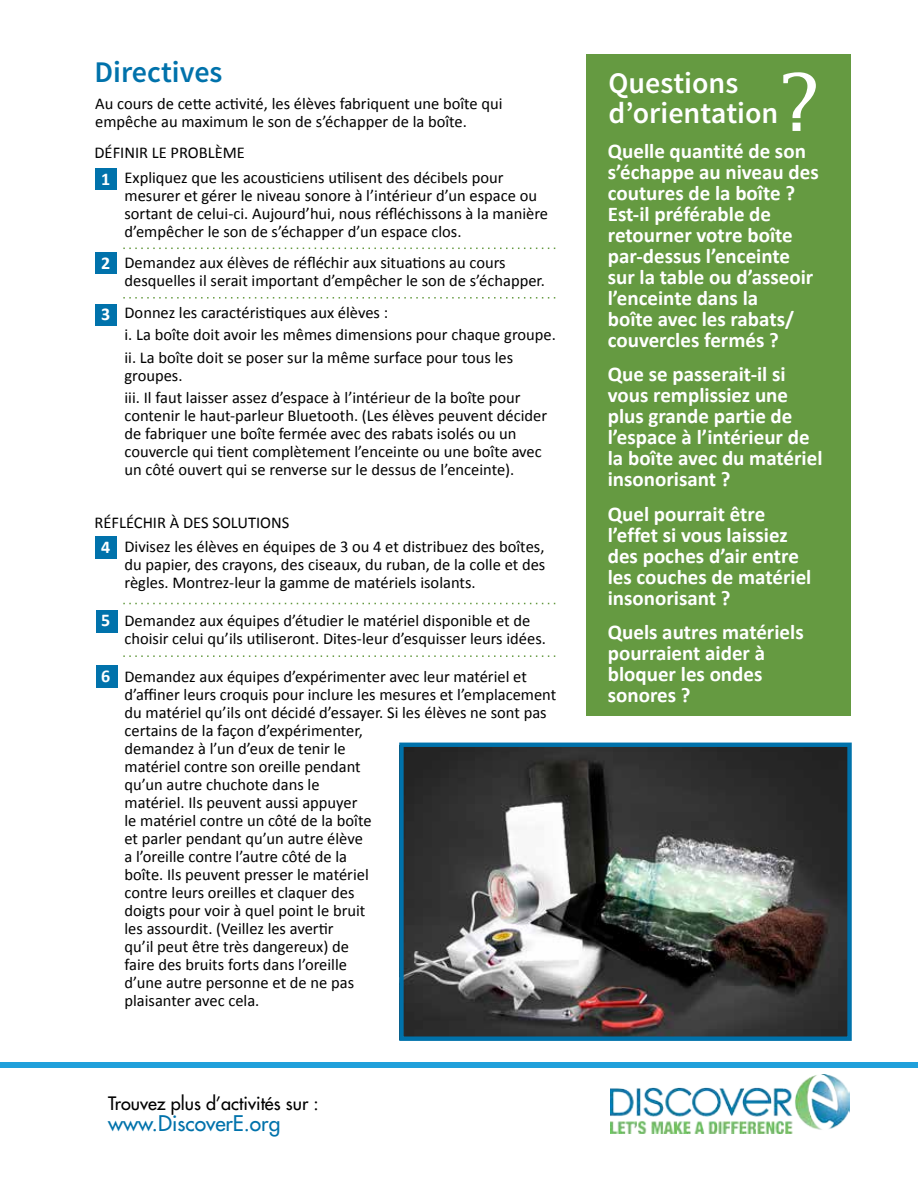
<style>
.page{position:relative;width:918px;height:1188px;background:#fff}
.page>*{position:absolute;margin:0;border:0;box-sizing:border-box;transform-origin:0 0}
.t1{font:600 30px/30px "Source Sans Pro";color:#fff}
.t2{font:600 30px "Source Sans Pro";color:#0072ab}
.t3{font:700 21px/21px "Calibri";color:#fff}
.t4{font:21px "Futura";color:#0072ab}
.t5{font:18px "Futura";color:#000}
.t6{font:700 18px "Calibri";color:#fff}
.t7{font:16.5px/18px "Calibri";color:#000}
</style>
<div class="page">
<div style="left:0;top:1062px;width:918px;height:6px;background:#20a0db"></div>
<div style="left:586px;top:54px;width:264px;height:662px;background:#659a41"></div>
<svg style="left:123px;top:603px;width:432px;height:1px"></svg>
<svg style="left:123px;top:655px;width:432px;height:2px"></svg>
<svg style="left:123px;top:248px;width:432px;height:1px"></svg>
<svg style="left:123px;top:297px;width:432px;height:2px"></svg>
<img style="left:404px;top:748px;width:443px;height:288px">
<div style="left:399px;top:743px;width:453px;height:298px;border:4px solid #0072ab"></div>
<svg style="left:783px;top:72px;width:33px;height:59px"></svg>
<img style="left:610px;top:1074px;width:239px;height:60px">
<div style="left:95px;top:536px;width:21px;height:23px;background:#0072ab"></div>
<div style="left:96px;top:610px;width:21px;height:22px;background:#0072ab"></div>
<div style="left:96px;top:665px;width:21px;height:23px;background:#0072ab"></div>
<div style="left:95px;top:252px;width:21px;height:22px;background:#0072ab"></div>
<div style="left:95px;top:168px;width:21px;height:22px;background:#0072ab"></div>
<div style="left:95px;top:304px;width:21px;height:21px;background:#0072ab"></div>
<h1 class="t2" style="left:94px;top:53px;width:130px">Directives</h1>
<p class="t7" style="left:95px;top:95px;width:409px">Au cours de cette activité, les élèves fabriquent une boîte qui empêche au maximum le son de s’échapper de la boîte.</p>
<p class="t7" style="left:94px;top:143px;width:152px">DÉFINIR LE PROBLÈME</p>
<p class="t6" style="left:101px;top:167px;width:11px">1</p>
<p class="t6" style="left:101px;top:252px;width:11px">2</p>
<p class="t6" style="left:101px;top:303px;width:11px">3</p>
<p class="t7" style="left:124px;top:168px;width:425px">Expliquez que les acousticiens utilisent des décibels pour mesurer et gérer le niveau sonore à l’intérieur d’un espace ou sortant de celui-ci. Aujourd’hui, nous réfléchissons à la manière d’empêcher le son de s’échapper d’un espace clos.</p>
<p class="t7" style="left:124px;top:254px;width:422px">Demandez aux élèves de réfléchir aux situations au cours desquelles il serait important d’empêcher le son de s’échapper.</p>
<p class="t7" style="left:124px;top:301px;width:433px;line-height:22.5px">Donnez les caractéristiques aux élèves :<br>i. La boîte doit avoir les mêmes dimensions pour chaque groupe. ii. La boîte doit se poser sur la même surface pour tous les</p>
<p class="t7" style="left:124px;top:364px;width:398px;line-height:22.5px">groupes.<br>iii. Il faut laisser assez d’espace à l’intérieur de la boîte pour</p>
<p class="t7" style="left:124px;top:407px;width:424px">contenir le haut-parleur Bluetooth. (Les élèves peuvent décider de fabriquer une boîte fermée avec des rabats isolés ou un couvercle qui tient complètement l’enceinte ou une boîte avec un côté ouvert qui se renverse sur le dessus de l’enceinte).</p>
<p class="t7" style="left:94px;top:514px;width:196px">RÉFLÉCHIR À DES SOLUTIONS</p>
<p class="t6" style="left:101px;top:535px;width:11px">4</p>
<p class="t6" style="left:101px;top:609px;width:11px">5</p>
<p class="t6" style="left:101px;top:664px;width:11px">6</p>
<p class="t7" style="left:124px;top:537px;width:422px;text-align:justify">Divisez les élèves en équipes de 3 ou 4 et distribuez des boîtes, du papier, des crayons, des ciseaux, du ruban, de la colle et des règles. Montrez-leur la gamme de matériels isolants.</p>
<p class="t7" style="left:124px;top:611px;width:423px">Demandez aux équipes d’étudier le matériel disponible et de choisir celui qu’ils utiliseront. Dites-leur d’esquisser leurs idées.</p>
<p class="t7" style="left:124px;top:668px;width:433px">Demandez aux équipes d’expérimenter avec leur matériel et d’affiner leurs croquis pour inclure les mesures et l’emplacement du matériel qu’ils ont décidé d’essayer. Si les élèves ne sont pas certains de la façon d’expérimenter,<br>demandez à l’un d’eux de tenir le<br>matériel contre son oreille pendant<br>qu’un autre chuchote dans le<br>matériel. Ils peuvent aussi appuyer<br>le matériel contre un côté de la boîte<br>et parler pendant qu’un autre élève<br>a l’oreille contre l’autre côté de la<br>boîte. Ils peuvent presser le matériel<br>contre leurs oreilles et claquer des<br>doigts pour voir à quel point le bruit<br>les assourdit. (Veillez les avertir<br>qu’il peut être très dangereux) de<br>faire des bruits forts dans l’oreille<br>d’une autre personne et de ne pas<br>plaisanter avec cela.</p>
<p class="t5" style="left:108px;top:1092px;width:212px">Trouvez plus d’activités sur :</p>
<p class="t4" style="left:108px;top:1110px;width:174px">www.DiscoverE.org</p>
<h1 class="t1" style="left:609px;top:69px;width:171px">Questions d’orientation</h1>
<p class="t3" style="left:608px;top:140px;width:212px">Quelle quantité de son s’échappe au niveau des coutures de la boîte ?<br>Est-il préférable de retourner votre boîte par-dessus l’enceinte sur la table ou d’asseoir l’enceinte dans la<br>boîte avec les rabats/ couvercles fermés ?</p>
<p class="t3" style="left:608px;top:364px;width:216px">Que se passerait-il si vous remplissiez une plus grande partie de l’espace à l’intérieur de la boîte avec du matériel insonorisant ?</p>
<p class="t3" style="left:608px;top:503px;width:205px">Quel pourrait être l’effet si vous laissiez des poches d’air entre les couches de matériel insonorisant ?</p>
<p class="t3" style="left:608px;top:622px;width:197px">Quels autres matériels pourraient aider à bloquer les ondes sonores ?</p>
</div>
